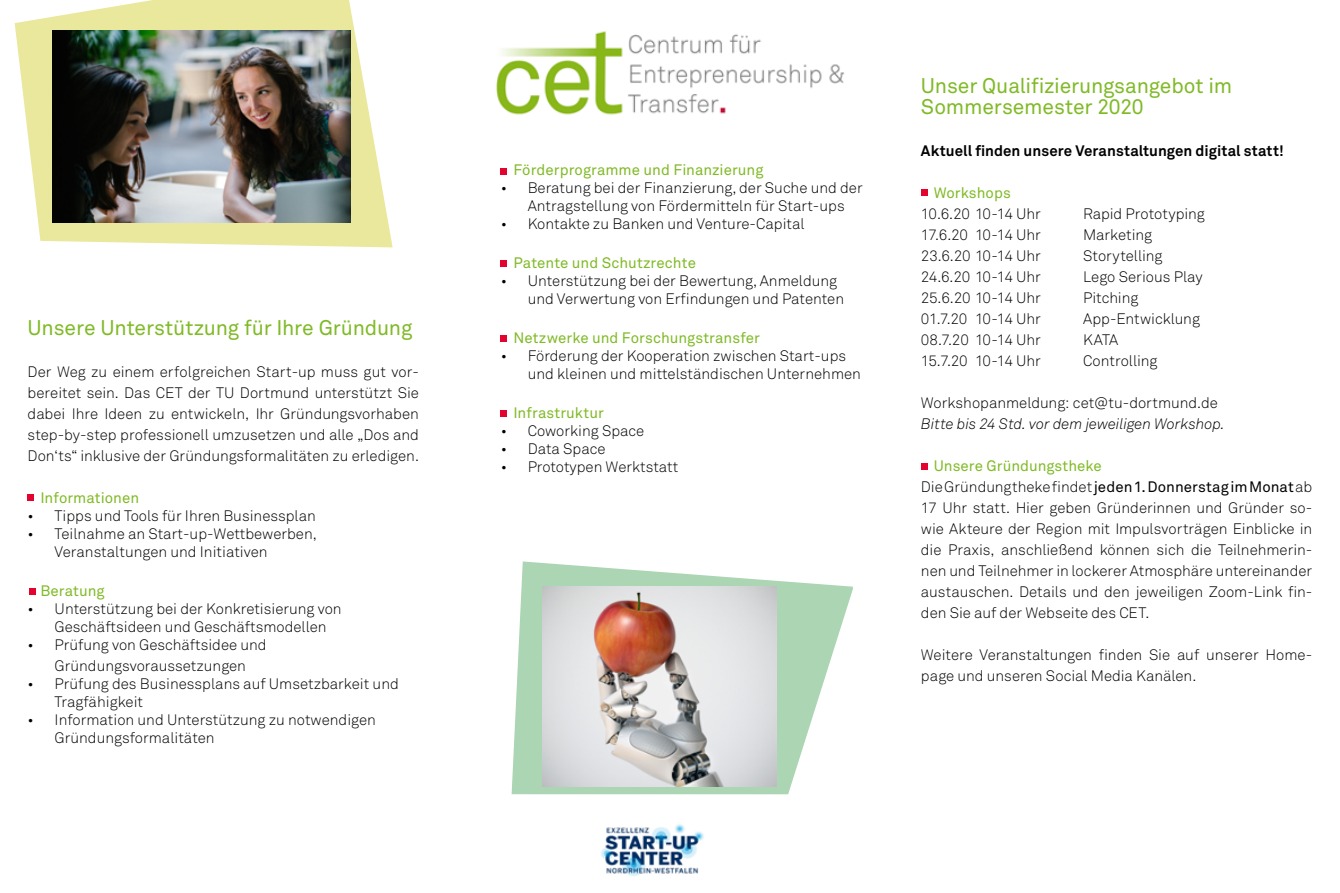
<style>
.page{position:relative;width:1340px;height:893px;background:#fff}
.page>*{position:absolute;margin:0;border:0;box-sizing:border-box;transform-origin:0 0}
.t1{font:21px/21px "Akkurat Office";letter-spacing:-.01em;color:#80ba27}
.t2{font:15px/21px "Akkurat Light Office";color:#000}
.t3{font:15px "Akkurat Office";letter-spacing:.005em;color:#80ba27}
.t4{font:700 15px "Akkurat Office";letter-spacing:.005em;color:#000}
.t5{font:15px "Akkurat Light Office";letter-spacing:-.035em;color:#000}
.t6{font:italic 15px "Akkurat Light Office";letter-spacing:-.005em;color:#000}
.t7{font:15px "Akkurat Light Office";letter-spacing:-.025em;color:#000}
.t8{font:15px "Akkurat Light Office";letter-spacing:-.02em;color:#000}
.s1{font-family:"Akkurat Office"}
</style>
<div class="page">
<svg style="left:511px;top:561px;width:342px;height:233px;fill:#abd5b3"></svg>
<img style="left:496px;top:31px;width:348px;height:84px">
<svg style="left:28px;top:495px;width:6px;height:6px"></svg>
<svg style="left:29px;top:589px;width:6px;height:6px"></svg>
<svg style="left:15px;top:0;width:377px;height:247px;fill:#eae89d"></svg>
<img style="left:53px;top:31px;width:298px;height:191px">
<div style="left:500px;top:168px;width:7px;height:7px;background:#e4032e"></div>
<div style="left:500px;top:260px;width:7px;height:6px;background:#e4032e"></div>
<div style="left:500px;top:335px;width:7px;height:6px;background:#e4032e"></div>
<img style="left:601px;top:824px;width:103px;height:52px">
<svg style="left:921px;top:463px;width:6px;height:6px"></svg>
<div style="left:500px;top:410px;width:7px;height:6px;background:#e4032e"></div>
<img style="left:542px;top:587px;width:234px;height:200px">
<div style="left:921px;top:189px;width:6px;height:7px;background:#e4032e"></div>
<h1 class="t1" style="left:28px;top:318px;width:386px">Unsere Unterstützung für Ihre Gründung</h1>
<p class="t2" style="left:28px;top:362px;width:393px;text-align:justify">Der Weg zu einem erfolgreichen Start-up muss gut vor&shy;bereitet sein. Das CET der TU Dortmund unterstützt Sie dabei Ihre Ideen zu entwickeln, Ihr Gründungsvorhaben step-by-step professionell umzusetzen und alle „Dos and Don‘ts“ inklusive der Gründungsformalitäten zu erledigen.</p>
<p class="t3" style="left:40px;top:489px;width:100px">Informationen</p>
<p class="t2" style="left:28px;top:506px;width:290px">• Tipps und Tools für Ihren Businessplan</p>
<p class="t2" style="left:55px;top:525px;width:264px;line-height:18px;text-indent:-27px">• Teilnahme an Start-up-Wettbewerben,<br>Veranstaltungen und Initiativen</p>
<p class="t3" style="left:40px;top:582px;width:66px">Beratung</p>
<p class="t2" style="left:55px;top:600px;width:288px;line-height:18px;text-indent:-27px">• Unterstützung bei der Konkretisierung von<br>Geschäftsideen und Geschäftsmodellen</p>
<p class="t2" style="left:28px;top:635px;width:240px;text-align:center">• Prüfung von Geschäftsidee und<br>Gründungsvoraussetzungen</p>
<p class="t2" style="left:55px;top:675px;width:346px;line-height:18px;text-indent:-27px">• Prüfung des Businessplans auf Umsetzbarkeit und<br>Tragfähigkeit</p>
<p class="t2" style="left:55px;top:711px;width:323px;line-height:18px;text-indent:-27px">• Information und Unterstützung zu notwendigen<br>Gründungsformalitäten</p>
<p class="t3" style="left:513px;top:161px;width:251px">Förderprogramme und Finanzierung</p>
<p class="t2" style="left:500px;top:179px;width:363px;line-height:18px;text-align:center">• Beratung bei der Finanzierung, der Suche und der<br>Antragstellung von Fördermitteln für Start-ups</p>
<p class="t2" style="left:500px;top:214px;width:305px">• Kontakte zu Banken und Venture-Capital</p>
<p class="t3" style="left:513px;top:254px;width:184px">Patente und Schutzrechte</p>
<p class="t2" style="left:527px;top:272px;width:318px;line-height:18px;text-indent:-27px">• Unterstützung bei der Bewertung, Anmeldung und Verwertung von Erfindungen und Patenten</p>
<p class="t3" style="left:513px;top:329px;width:248px">Netzwerke und Forschungstransfer</p>
<p class="t2" style="left:527px;top:347px;width:335px;line-height:18px;text-indent:-27px">• Förderung der Kooperation zwischen Start-ups und kleinen und mittelständischen Unternehmen</p>
<p class="t3" style="left:513px;top:404px;width:92px">Infrastruktur</p>
<p class="t2" style="left:500px;top:421px;width:145px">• Coworking Space</p>
<p class="t2" style="left:500px;top:439px;width:106px">• Data Space</p>
<p class="t2" style="left:500px;top:457px;width:179px">• Prototypen Werktstatt</p>
<h1 class="t1" style="left:921px;top:76px;width:313px">Unser Qualifizierungsangebot im<br>Sommersemester 2020</h1>
<p class="t4" style="left:921px;top:141px;width:364px">Aktuell finden unsere Veranstaltungen digital statt!</p>
<p class="t3" style="left:933px;top:184px;width:79px">Workshops</p>
<p class="t5" style="left:921px;top:205px;width:121px">10.6.20 10-14 Uhr</p>
<p class="t2" style="left:1083px;top:203px;width:123px">Rapid Prototyping</p>
<p class="t5" style="left:921px;top:226px;width:121px">17.6.20 10-14 Uhr</p>
<p class="t2" style="left:1083px;top:224px;width:71px">Marketing</p>
<p class="t2" style="left:921px;top:245px;width:121px">23.6.20 10-14 Uhr</p>
<p class="t2" style="left:1083px;top:245px;width:81px">Storytelling</p>
<p class="t7" style="left:921px;top:268px;width:121px">24.6.20 10-14 Uhr</p>
<p class="t2" style="left:1083px;top:266px;width:121px">Lego Serious Play</p>
<p class="t2" style="left:921px;top:287px;width:121px">25.6.20 10-14 Uhr</p>
<p class="t2" style="left:1083px;top:287px;width:57px">Pitching</p>
<p class="t8" style="left:921px;top:310px;width:121px">01.7.20 10-14 Uhr</p>
<p class="t2" style="left:1083px;top:308px;width:118px">App-Entwicklung</p>
<p class="t2" style="left:921px;top:329px;width:121px">08.7.20 10-14 Uhr</p>
<p class="t2" style="left:1083px;top:329px;width:37px">KATA</p>
<p class="t5" style="left:921px;top:352px;width:121px">15.7.20 10-14 Uhr</p>
<p class="t2" style="left:1083px;top:350px;width:76px">Controlling</p>
<p class="t2" style="left:921px;top:392px;width:298px">Workshopanmeldung: cet@tu-dortmund.de</p>
<p class="t6" style="left:921px;top:415px;width:305px">Bitte bis 24 Std. vor dem jeweiligen Workshop.</p>
<p class="t3" style="left:933px;top:457px;width:169px">Unsere Gründungstheke</p>
<p class="t2" style="left:921px;top:476px;width:393px;text-align:justify">Die Gründungtheke findet <span class="s1">jeden 1. Donnerstag im Monat</span> ab 17 Uhr statt. Hier geben Gründerinnen und Gründer so&shy;wie Akteure der Region mit Impulsvorträgen Einblicke in die Praxis, anschließend können sich die Teilnehmerin&shy;nen und Teilnehmer in lockerer Atmosphäre untereinander austauschen. Details und den jeweiligen Zoom-Link fin&shy;den Sie auf der Webseite des CET.</p>
<p class="t2" style="left:921px;top:644px;width:393px">Weitere Veranstaltungen finden Sie auf unserer Home&shy;page und unseren Social Media Kanälen.</p>
</div>
